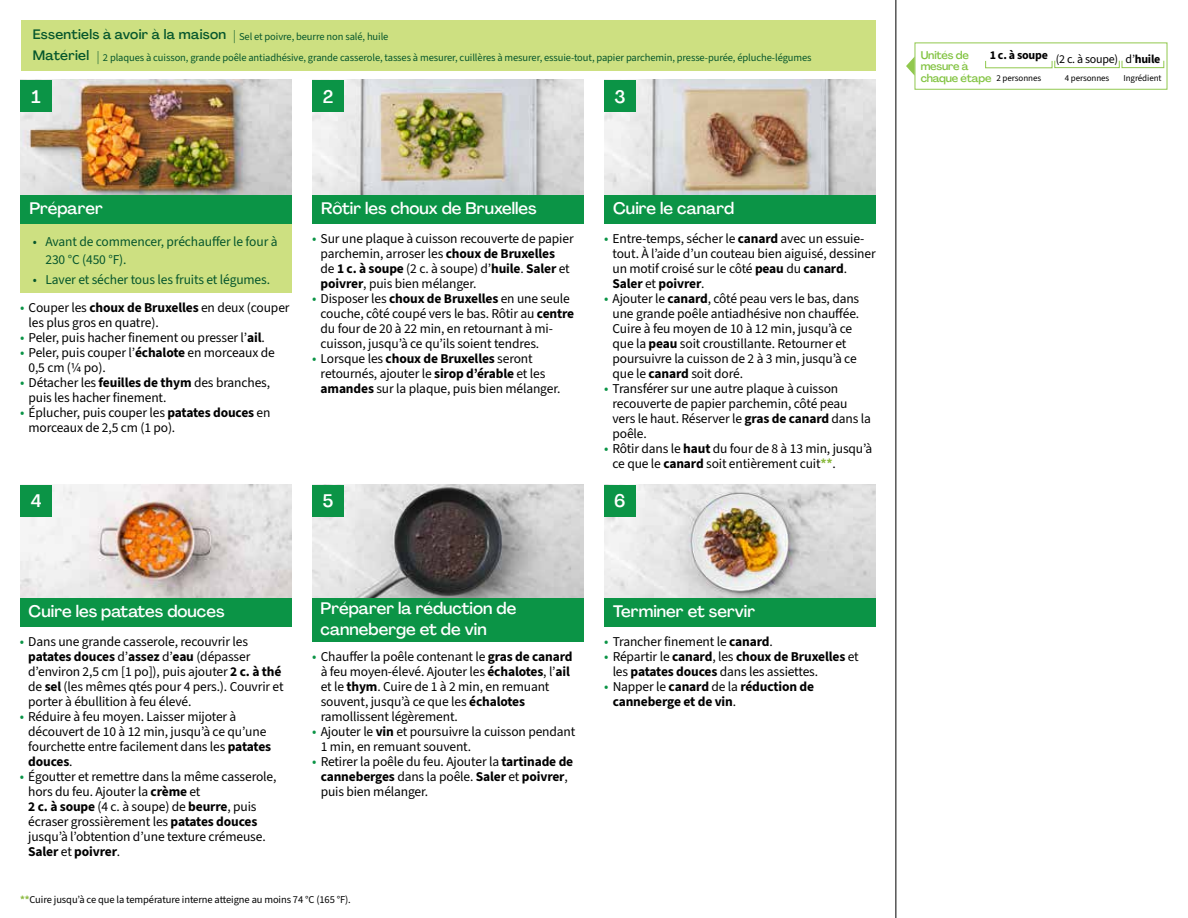
<style>
.page{position:relative;width:1188px;height:918px;background:#fff}
.page>*{position:absolute;margin:0;border:0;box-sizing:border-box;transform-origin:0 0}
.t1{font:500 18px "Agrandir";color:#fff}
.t2{font:500 16.5px/21.1px "Agrandir";color:#fff}
.t3{font:13.5px/15px "Source Sans 3";letter-spacing:-.01em;color:#000}
.t4{font:13.5px/18px "Source Sans 3";letter-spacing:-.01em;color:#05562c}
.t5{font:700 13.5px/15px "Source Sans 3";letter-spacing:-.01em;color:#000}
.t6{font:500 13.5px "Agrandir";letter-spacing:.02em;color:#05562c}
.t7{font:700 12px "Source Sans 3";letter-spacing:-.02em;color:#000}
.t8{font:500 11.1px/11.7px "Agrandir";letter-spacing:-.015em;color:#82c341}
.t9{font:10.5px "Source Sans 3";letter-spacing:-.01em;color:#05562c}
.t10{font:10.5px "Source Sans 3";letter-spacing:-.01em;color:#000}
.t11{font:9px "Source Sans 3";letter-spacing:-.01em;color:#000}
.s1{font-family:"Agrandir";font-weight:500;font-size:13.5px}
.s2{font-size:14.25px;color:#0b9446}
.s3{font-weight:700}
.s4{font-weight:700;color:#8cba42}
.s5{font-weight:400;font-size:14.25px;color:#0b9446}
.s6{font-weight:400}
</style>
<div class="page">
<img style="left:20px;top:485px;width:272px;height:113px">
<img style="left:312px;top:485px;width:272px;height:113px">
<img style="left:604px;top:484px;width:272px;height:114px">
<img style="left:20px;top:80px;width:272px;height:115px">
<img style="left:312px;top:80px;width:272px;height:115px">
<img style="left:604px;top:80px;width:272px;height:115px">
<div style="left:312px;top:195px;width:272px;height:29px;background:#0b9446"></div>
<div style="left:20px;top:195px;width:272px;height:29px;background:#0b9446"></div>
<div style="left:20px;top:598px;width:272px;height:28px;background:#0b9446"></div>
<div style="left:312px;top:598px;width:272px;height:43px;background:#0b9446"></div>
<div style="left:604px;top:598px;width:272px;height:28px;background:#0b9446"></div>
<div style="left:604px;top:195px;width:272px;height:29px;background:#0b9446"></div>
<div style="left:21px;top:20px;width:855px;height:51px;background:#cde081"></div>
<div style="left:20px;top:224px;width:272px;height:68px;background:#cde081"></div>
<hr style="left:896px;top:0;width:1px;height:918px;background:#000">
<div style="left:20px;top:485px;width:32px;height:31px;background:#0b9446"></div>
<div style="left:20px;top:80px;width:32px;height:32px;background:#0b9446"></div>
<div style="left:312px;top:485px;width:32px;height:31px;background:#0b9446"></div>
<div style="left:312px;top:80px;width:32px;height:32px;background:#0b9446"></div>
<div style="left:604px;top:485px;width:32px;height:31px;background:#0b9446"></div>
<div style="left:604px;top:80px;width:32px;height:32px;background:#0b9446"></div>
<svg style="left:906px;top:56px;width:9px;height:20px"></svg>
<div style="left:915px;top:43px;width:252px;height:47px;border:1px solid #91c84e"></div>
<div style="left:985px;top:61px;width:67px;height:7px;border:1px solid #91c84e"></div>
<div style="left:1054px;top:60px;width:66px;height:8px;border:1px solid #91c84e"></div>
<div style="left:1122px;top:60px;width:42px;height:8px;border:1px solid #91c84e"></div>
<p class="t6" style="left:33px;top:26px;width:195px">Essentiels à avoir à la maison</p>
<p class="t9" style="left:233px;top:30px;width:157px"><span class="s1">|</span> Sel et poivre, beurre non salé, huile</p>
<p class="t6" style="left:33px;top:47px;width:58px">Matériel</p>
<p class="t9" style="left:97px;top:51px;width:716px"><span class="s1">|</span> 2 plaques à cuisson, grande poêle antiadhésive, grande casserole, tasses à mesurer, cuillères à mesurer, essuie-tout, papier parchemin, presse-purée, épluche-légumes</p>
<h1 class="t1" style="left:32px;top:86px;width:11px">1</h1>
<h1 class="t1" style="left:323px;top:86px;width:12px">2</h1>
<h1 class="t1" style="left:614px;top:85px;width:13px">3</h1>
<p class="t2" style="left:29px;top:198px;width:75px">Préparer</p>
<p class="t2" style="left:321px;top:198px;width:217px">Rôtir les choux de Bruxelles</p>
<p class="t2" style="left:613px;top:198px;width:123px">Cuire le canard</p>
<p class="t4" style="left:45px;top:232px;width:234px;text-indent:-13px">• Avant de commencer, préchauffer le four à<br>230 °C (450 °F).</p>
<p class="t4" style="left:33px;top:271px;width:239px">• Laver et sécher tous les fruits et légumes.</p>
<p class="t3" style="left:29px;top:300px;width:263px;text-indent:-9px"><span class="s2">•</span> Couper les <span class="s3">choux de Bruxelles</span> en deux (couper les plus gros en quatre).</p>
<p class="t3" style="left:20px;top:330px;width:246px"><span class="s2">•</span> Peler, puis hacher finement ou presser l’<span class="s3">ail</span>.</p>
<p class="t3" style="left:29px;top:345px;width:248px;text-indent:-9px"><span class="s2">•</span> Peler, puis couper l’<span class="s3">échalote</span> en morceaux de<br>0,5 cm (¼ po).</p>
<p class="t3" style="left:29px;top:375px;width:243px;text-indent:-9px"><span class="s2">•</span> Détacher les <span class="s3">feuilles de thym</span> des branches, puis les hacher finement.</p>
<p class="t3" style="left:29px;top:405px;width:244px;text-indent:-9px"><span class="s2">•</span> Éplucher, puis couper les <span class="s3">patates douces</span> en morceaux de 2,5 cm (1 po).</p>
<p class="t3" style="left:321px;top:231px;width:255px;text-indent:-9px"><span class="s2">•</span> Sur une plaque à cuisson recouverte de papier parchemin, arroser les <span class="s3">choux de Bruxelles<br></span>de <span class="s3">1 c. à soupe</span> (2 c. à soupe) d’<span class="s3">huile</span>. <span class="s3">Saler</span> et <span class="s3">poivrer</span>, puis bien mélanger.</p>
<p class="t3" style="left:321px;top:291px;width:255px;text-indent:-9px"><span class="s2">•</span> Disposer les <span class="s3">choux de Bruxelles</span> en une seule couche, côté coupé vers le bas. Rôtir au <span class="s3">centre </span>du four de 20 à 22 min, en retournant à mi&shy;cuisson, jusqu’à ce qu’ils soient tendres.</p>
<p class="t3" style="left:321px;top:351px;width:241px;text-indent:-9px"><span class="s2">•</span> Lorsque les <span class="s3">choux de Bruxelles</span> seront retournés, ajouter le <span class="s3">sirop d’érable</span> et les <span class="s3">amandes</span> sur la plaque, puis bien mélanger.</p>
<p class="t3" style="left:613px;top:231px;width:265px;text-indent:-9px"><span class="s2">•</span> Entre-temps, sécher le <span class="s3">canard</span> avec un essuie&shy;tout. À l’aide d’un couteau bien aiguisé, dessiner un motif croisé sur le côté <span class="s3">peau</span> du <span class="s3">canard</span>.<br><span class="s3">Saler</span> et <span class="s3">poivrer</span>.</p>
<p class="t3" style="left:613px;top:291px;width:248px;text-indent:-9px"><span class="s2">•</span> Ajouter le <span class="s3">canard</span>, côté peau vers le bas, dans une grande poêle antiadhésive non chauffée.<br>Cuire à feu moyen de 10 à 12 min, jusqu’à ce que la <span class="s3">peau</span> soit croustillante. Retourner et poursuivre la cuisson de 2 à 3 min, jusqu’à ce que le <span class="s3">canard</span> soit doré.</p>
<p class="t3" style="left:613px;top:381px;width:260px;text-indent:-9px"><span class="s2">•</span> Transférer sur une autre plaque à cuisson recouverte de papier parchemin, côté peau vers le haut. Réserver le <span class="s3">gras de canard</span> dans la poêle.</p>
<p class="t3" style="left:613px;top:441px;width:261px;text-indent:-9px"><span class="s2">•</span> Rôtir dans le <span class="s3">haut</span> du four de 8 à 13 min, jusqu’à ce que le <span class="s3">canard</span> soit entièrement cuit<span class="s4">**</span>.</p>
<h1 class="t1" style="left:31px;top:490px;width:12px">4</h1>
<h1 class="t1" style="left:323px;top:490px;width:12px">5</h1>
<h1 class="t1" style="left:614px;top:490px;width:13px">6</h1>
<p class="t2" style="left:29px;top:601px;width:197px">Cuire les patates douces</p>
<p class="t2" style="left:321px;top:598px;width:197px">Préparer la réduction de canneberge et de vin</p>
<p class="t2" style="left:613px;top:601px;width:144px">Terminer et servir</p>
<p class="t3" style="left:604px;top:634px;width:170px"><span class="s2">•</span> Trancher finement le <span class="s3">canard</span>.</p>
<p class="t3" style="left:613px;top:649px;width:248px;text-indent:-9px"><span class="s2">•</span> Répartir le <span class="s3">canard</span>, les <span class="s3">choux de Bruxelles</span> et les <span class="s3">patates douces</span> dans les assiettes.</p>
<p class="t5" style="left:613px;top:679px;width:203px;text-indent:-9px"><span class="s5">•</span> <span class="s6">Napper le</span> canard <span class="s6">de la</span> réduction de canneberge et de vin<span class="s6">.</span></p>
<p class="t3" style="left:28px;top:634px;width:257px;text-indent:-9px"><span class="s2">•</span> Dans une grande casserole, recouvrir les <span class="s3">patates douces</span> d’<span class="s3">assez</span> d’<span class="s3">eau</span> (dépasser d’environ 2,5 cm [1 po]), puis ajouter <span class="s3">2 c. à thé </span>de <span class="s3">sel</span> (les mêmes qtés pour 4 pers.). Couvrir et porter à ébullition à feu élevé.</p>
<p class="t3" style="left:28px;top:709px;width:244px;text-indent:-9px"><span class="s2">•</span> Réduire à feu moyen. Laisser mijoter à découvert de 10 à 12 min, jusqu’à ce qu’une fourchette entre facilement dans les <span class="s3">patates douces</span>.</p>
<p class="t3" style="left:28px;top:769px;width:250px;text-indent:-9px"><span class="s2">•</span> Égoutter et remettre dans la même casserole, hors du feu. Ajouter la <span class="s3">crème</span> et<br><span class="s3">2 c. à soupe</span> (4 c. à soupe) de <span class="s3">beurre</span>, puis écraser grossièrement les <span class="s3">patates douces </span>jusqu’à l’obtention d’une texture crémeuse.<br><span class="s3">Saler</span> et <span class="s3">poivrer</span>.</p>
<p class="t3" style="left:321px;top:649px;width:253px;text-indent:-9px"><span class="s2">•</span> Chauffer la poêle contenant le <span class="s3">gras de canard </span>à feu moyen-élevé. Ajouter les <span class="s3">échalotes</span>, l’<span class="s3">ail </span>et le <span class="s3">thym</span>. Cuire de 1 à 2 min, en remuant souvent, jusqu’à ce que les <span class="s3">échalotes </span>ramollissent légèrement.</p>
<p class="t3" style="left:321px;top:724px;width:256px;text-indent:-9px"><span class="s2">•</span> Ajouter le <span class="s3">vin</span> et poursuivre la cuisson pendant<br>1 min, en remuant souvent.</p>
<p class="t3" style="left:321px;top:754px;width:254px;text-indent:-9px"><span class="s2">•</span> Retirer la poêle du feu. Ajouter la <span class="s3">tartinade de canneberges</span> dans la poêle. <span class="s3">Saler</span> et <span class="s3">poivrer</span>, puis bien mélanger.</p>
<p class="t10" style="left:20px;top:893px;width:332px"><span class="s4">**</span>Cuire jusqu’à ce que la température interne atteigne au moins 74 °C (165 °F).</p>
<p class="t8" style="left:921px;top:49px;width:72px">Unités de mesure à chaque étape</p>
<p class="t7" style="left:990px;top:48px;width:172px">1 c. à soupe <span class="s6">(2 c. à soupe) d’</span>huile</p>
<p class="t11" style="left:997px;top:72px;width:46px">2 personnes</p>
<p class="t11" style="left:1065px;top:72px;width:46px">4 personnes</p>
<p class="t11" style="left:1123px;top:72px;width:40px">Ingrédient</p>
</div>
